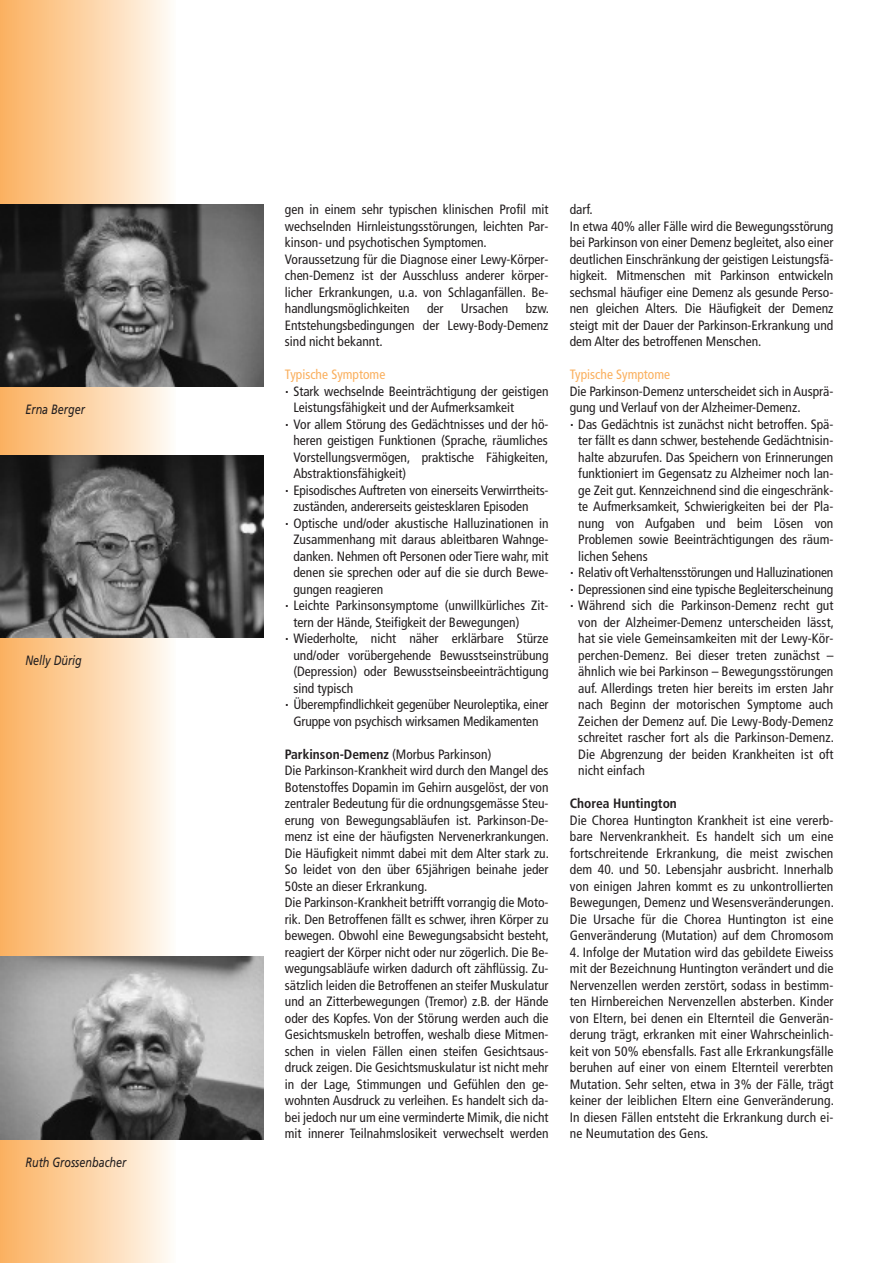
<style>
.page{position:relative;width:893px;height:1263px;background:#fff}
.page>*{position:absolute;margin:0;border:0;box-sizing:border-box;transform-origin:0 0}
.t1{font:condensed 13.5px/16.5px "Frutiger";color:#231f20}
.t2{font:italic 13.5px "Frutiger";color:#231f20;scale:.8 1}
.t3{font:condensed 13.5px "Frutiger";color:#fab05f}
.t4{font:700 condensed 13.5px "Frutiger";color:#231f20}
.s1{font-weight:700}
</style>
<div class="page">
<div style="left:0;top:0;width:176px;height:1263px;background:linear-gradient(to right,#fbb05e,#fefaf4)"></div>
<img style="left:0;top:455px;width:264px;height:183px">
<img style="left:0;top:957px;width:264px;height:183px">
<img style="left:0;top:204px;width:264px;height:183px">
<p class="t2" style="left:26px;top:404px;width:76px">Erna Berger</p>
<p class="t2" style="left:26px;top:655px;width:72px">Nelly Dürig</p>
<p class="t2" style="left:26px;top:1157px;width:127px">Ruth Grossenbacher</p>
<p class="t1" style="left:285px;top:202px;width:265px">gen in einem sehr typischen klinischen Profil mit wechselnden Hirnleistungsstörungen, leichten Par&shy;kinson- und psychotischen Symptomen.<br>Voraussetzung für die Diagnose einer Lewy-Körper&shy;chen-Demenz ist der Ausschluss anderer körper&shy;licher Erkrankungen, u.a. von Schlaganfällen. Be&shy;handlungsmöglichkeiten</p>
<p class="t1" style="left:285px;top:301px;width:266px;text-align:justify;text-indent:241px">bzw.<br>Entstehungsbedingungen der Lewy-Body-Demenz sind nicht bekannt.</p>
<p class="t3" style="left:285px;top:369px;width:102px">Typische Symptome</p>
<p class="t1" style="left:285px;top:384px;width:265px"><sup>.</sup> Stark wechselnde Beeinträchtigung der geistigen</p>
<p class="t1" style="left:293px;top:400px;width:222px">Leistungsfähigkeit und der Aufmerksamkeit</p>
<p class="t1" style="left:285px;top:417px;width:265px"><sup>.</sup> Vor allem Störung des Gedächtnisses und der hö-</p>
<p class="t1" style="left:293px;top:433px;width:256px">heren geistigen Funktionen (Sprache, räumliches</p>
<p class="t1" style="left:293px;top:450px;width:256px">Vorstellungsvermögen, praktische Fähigkeiten,</p>
<p class="t1" style="left:293px;top:466px;width:114px">Abstraktionsfähigkeit)</p>
<p class="t1" style="left:285px;top:483px;width:265px"><sup>.</sup> Episodisches Auftreten von einerseits Verwirrtheits-</p>
<p class="t1" style="left:293px;top:499px;width:237px">zuständen, andererseits geistesklaren Episoden</p>
<p class="t1" style="left:285px;top:516px;width:265px"><sup>.</sup> Optische und/oder akustische Halluzinationen in</p>
<p class="t1" style="left:293px;top:532px;width:257px">Zusammenhang mit daraus ableitbaren Wahnge-</p>
<p class="t1" style="left:293px;top:549px;width:257px">danken. Nehmen oft Personen oder Tiere wahr, mit</p>
<p class="t1" style="left:293px;top:565px;width:257px">denen sie sprechen oder auf die sie durch Bewe-</p>
<p class="t1" style="left:293px;top:582px;width:91px">gungen reagieren</p>
<p class="t1" style="left:285px;top:598px;width:265px"><sup>.</sup> Leichte Parkinsonsymptome (unwillkürliches Zit-</p>
<p class="t1" style="left:293px;top:615px;width:228px">tern der Hände, Steifigkeit der Bewegungen)</p>
<p class="t1" style="left:285px;top:631px;width:265px"><sup>.</sup> Wiederholte, nicht näher erklärbare Stürze</p>
<p class="t1" style="left:293px;top:648px;width:257px">und/oder vorübergehende Bewusstseinstrübung</p>
<p class="t1" style="left:293px;top:664px;width:257px">(Depression) oder Bewusstseinsbeeinträchtigung</p>
<p class="t1" style="left:293px;top:681px;width:61px">sind typisch</p>
<p class="t1" style="left:285px;top:697px;width:265px"><sup>.</sup> Überempfindlichkeit gegenüber Neuroleptika, einer</p>
<p class="t1" style="left:293px;top:714px;width:247px">Gruppe von psychisch wirksamen Medikamenten</p>
<p class="t1" style="left:285px;top:747px;width:266px"><span class="s1">Parkinson-Demenz</span> (Morbus Parkinson)<br>Die Parkinson-Krankheit wird durch den Mangel des Botenstoffes Dopamin im Gehirn ausgelöst, der von zentraler Bedeutung für die ordnungsgemässe Steu&shy;erung von Bewegungsabläufen ist. Parkinson-De&shy;menz ist eine der häufigsten Nervenerkrankungen.<br>Die Häufigkeit nimmt dabei mit dem Alter stark zu.<br>So leidet von den über 65jährigen beinahe jeder 50ste an dieser Erkrankung.<br>Die Parkinson-Krankheit betrifft vorrangig die Moto&shy;rik. Den Betroffenen fällt es schwer, ihren Körper zu bewegen. Obwohl eine Bewegungsabsicht besteht, reagiert der Körper nicht oder nur zögerlich. Die Be&shy;wegungsabläufe wirken dadurch oft zähflüssig. Zu&shy;sätzlich leiden die Betroffenen an steifer Muskulatur und an Zitterbewegungen (Tremor) z.B. der Hände oder des Kopfes. Von der Störung werden auch die Gesichtsmuskeln betroffen, weshalb diese Mitmen&shy;schen in vielen Fällen einen steifen Gesichtsaus&shy;druck zeigen. Die Gesichtsmuskulatur ist nicht mehr in der Lage, Stimmungen und Gefühlen den ge&shy;wohnten Ausdruck zu verleihen. Es handelt sich da&shy;bei jedoch nur um eine verminderte Mimik, die nicht mit innerer Teilnahmslosikeit verwechselt werden</p>
<p class="t1" style="left:427px;top:301px;width:18px">der</p>
<p class="t1" style="left:461px;top:301px;width:49px">Ursachen</p>
<p class="t1" style="left:570px;top:202px;width:265px">darf.<br>In etwa 40% aller Fälle wird die Bewegungsstörung bei Parkinson von einer Demenz begleitet, also einer deutlichen Einschränkung der geistigen Leistungsfä&shy;higkeit. Mitmenschen mit Parkinson entwickeln sechsmal häufiger eine Demenz als gesunde Perso&shy;nen gleichen Alters. Die Häufigkeit der Demenz steigt mit der Dauer der Parkinson-Erkrankung und dem Alter des betroffenen Menschen.</p>
<p class="t3" style="left:570px;top:369px;width:102px">Typische Symptome</p>
<p class="t1" style="left:570px;top:384px;width:265px">Die Parkinson-Demenz unterscheidet sich in Ausprä-</p>
<p class="t1" style="left:570px;top:400px;width:232px">gung und Verlauf von der Alzheimer-Demenz.</p>
<p class="t1" style="left:570px;top:417px;width:265px"><sup>.</sup> Das Gedächtnis ist zunächst nicht betroffen. Spä-</p>
<p class="t1" style="left:578px;top:433px;width:257px">ter fällt es dann schwer, bestehende Gedächtnisin-</p>
<p class="t1" style="left:578px;top:450px;width:257px">halte abzurufen. Das Speichern von Erinnerungen</p>
<p class="t1" style="left:578px;top:466px;width:257px">funktioniert im Gegensatz zu Alzheimer noch lan-</p>
<p class="t1" style="left:578px;top:483px;width:257px">ge Zeit gut. Kennzeichnend sind die eingeschränk-</p>
<p class="t1" style="left:578px;top:499px;width:257px">te Aufmerksamkeit, Schwierigkeiten bei der Pla-</p>
<p class="t1" style="left:578px;top:516px;width:257px">nung von Aufgaben und beim Lösen von</p>
<p class="t1" style="left:578px;top:532px;width:257px">Problemen sowie Beeinträchtigungen des räum-</p>
<p class="t1" style="left:578px;top:549px;width:71px">lichen Sehens</p>
<p class="t1" style="left:570px;top:565px;width:265px"><sup>.</sup> Relativ oftVerhaltensstörungen und Halluzinationen</p>
<p class="t1" style="left:570px;top:582px;width:265px"><sup>.</sup> Depressionen sind eine typische Begleiterscheinung</p>
<p class="t1" style="left:570px;top:598px;width:265px"><sup>.</sup> Während sich die Parkinson-Demenz recht gut</p>
<p class="t1" style="left:578px;top:615px;width:257px">von der Alzheimer-Demenz unterscheiden lässt,</p>
<p class="t1" style="left:578px;top:631px;width:257px">hat sie viele Gemeinsamkeiten mit der Lewy-Kör-</p>
<p class="t1" style="left:578px;top:648px;width:257px">perchen-Demenz. Bei dieser treten zunächst –</p>
<p class="t1" style="left:578px;top:664px;width:257px">ähnlich wie bei Parkinson – Bewegungsstörungen</p>
<p class="t1" style="left:578px;top:681px;width:257px">auf. Allerdings treten hier bereits im ersten Jahr</p>
<p class="t1" style="left:578px;top:697px;width:257px">nach Beginn der motorischen Symptome auch</p>
<p class="t1" style="left:578px;top:714px;width:257px">Zeichen der Demenz auf. Die Lewy-Body-Demenz</p>
<p class="t1" style="left:578px;top:730px;width:257px">schreitet rascher fort als die Parkinson-Demenz.</p>
<p class="t1" style="left:578px;top:747px;width:257px">Die Abgrenzung der beiden Krankheiten ist oft</p>
<p class="t1" style="left:578px;top:763px;width:68px">nicht einfach</p>
<p class="t4" style="left:570px;top:798px;width:109px">Chorea Huntington</p>
<p class="t1" style="left:570px;top:813px;width:266px;text-align:justify">Die Chorea Huntington Krankheit ist eine vererb&shy;bare Nervenkrankheit. Es handelt sich um eine fortschreitende Erkrankung, die meist zwischen dem 40. und 50. Lebensjahr ausbricht. Innerhalb von einigen Jahren kommt es zu unkontrollierten Bewegungen, Demenz und Wesensveränderungen.<br>Die Ursache für die Chorea Huntington ist eine Genveränderung (Mutation) auf dem Chromosom</p>
<p class="t1" style="left:570px;top:945px;width:266px;text-align:justify">4. Infolge der Mutation wird das gebildete Eiweiss mit der Bezeichnung Huntington verändert und die Nervenzellen werden zerstört, sodass in bestimm&shy;ten Hirnbereichen Nervenzellen absterben. Kinder von Eltern, bei denen ein Elternteil die Genverän&shy;derung trägt, erkranken mit einer Wahrscheinlich&shy;keit von 50% ebensfalls. Fast alle Erkrankungsfälle beruhen auf einer von einem Elternteil vererbten Mutation. Sehr selten, etwa in 3% der Fälle, trägt keiner der leiblichen Eltern eine Genveränderung.<br>In diesen Fällen entsteht die Erkrankung durch ei&shy;ne Neumutation des Gens.</p>
</div>
